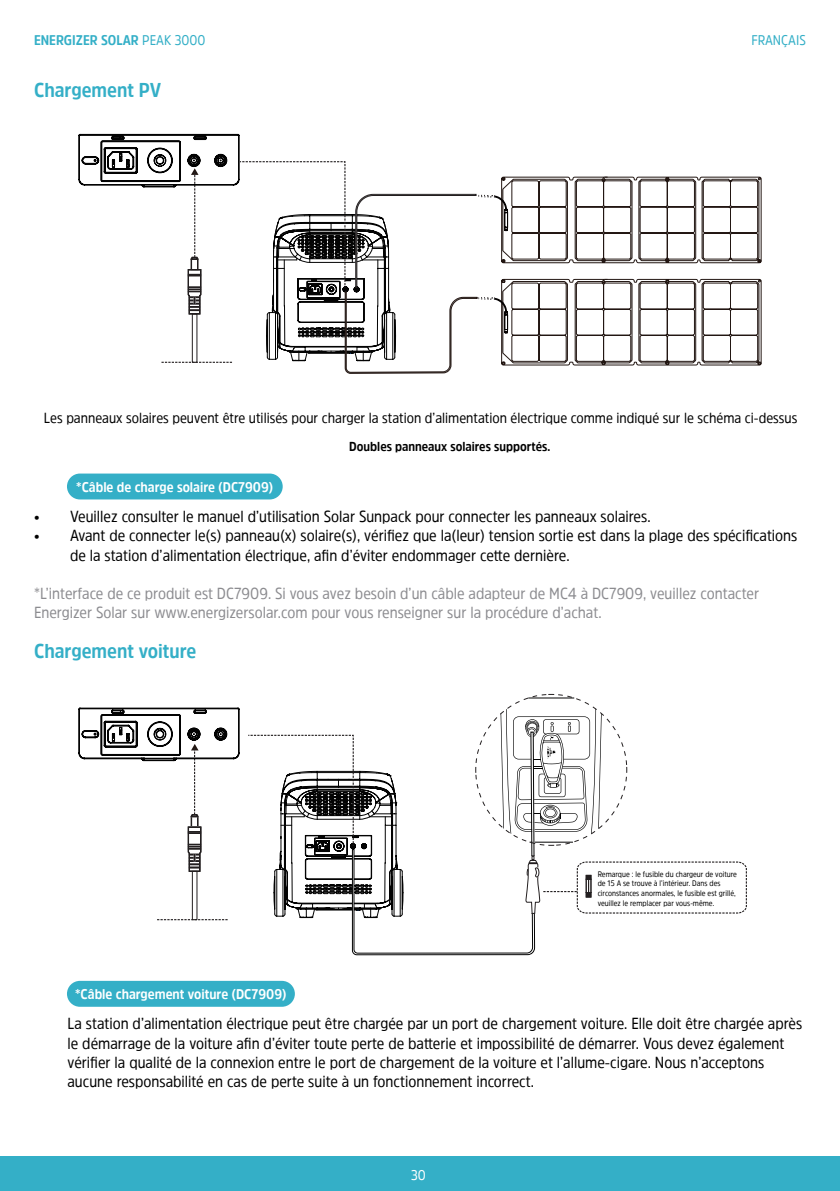
<style>
.page{position:relative;width:840px;height:1191px;background:#fff}
.page>*{position:absolute;margin:0;border:0;box-sizing:border-box;transform-origin:0 0}
.t1{font:700 20px "Energi Pro";color:#34afc7}
.t2{font:16px/19.2px "Energi Pro";color:#000}
.t3{font:16px/19.2px "Energi Pro";color:#8c8c90}
.t4{font:14.6px "Energi Pro";color:#000}
.t5{font:700 14px "Energi Pro";color:#fff}
.t6{font:700 14px "Energi Pro";color:#34afc7}
.t7{font:14px "Energi Pro";color:#34afc7}
.t8{font:14px "Energi Pro";color:#fff}
.t9{font:700 13px "Energi Pro";color:#000}
.t10{font:8px/9.6px "Energi Pro";color:#000}
.s1{font-weight:400}
</style>
<div class="page">
<div style="left:0;top:1157px;width:839px;height:34px;background:#34afc7"></div>
<svg style="left:78px;top:134px;width:683px;height:240px"></svg>
<div style="left:192px;top:871px;width:5px;height:49px;border:1px solid #231f20"></div>
<svg style="left:157px;top:919px;width:70px;height:1px"></svg>
<svg style="left:78px;top:707px;width:161px;height:164px"></svg>
<svg style="left:248px;top:694px;width:499px;height:260px"></svg>
<div style="left:67px;top:473px;width:215px;height:26px;background:#34afc7;border-radius:13px"></div>
<div style="left:67px;top:980px;width:228px;height:26px;background:#34afc7;border-radius:13px"></div>
<p class="t6" style="left:34px;top:30px;width:173px">ENERGIZER SOLAR <span class="s1">PEAK 3000</span></p>
<p class="t7" style="left:751px;top:30px;width:56px">FRANÇAIS</p>
<p class="t1" style="left:34px;top:76px;width:129px">Chargement PV</p>
<p class="t4" style="left:44px;top:408px;width:754px">Les panneaux solaires peuvent être utilisés pour charger la station d’alimentation électrique comme indiqué sur le schéma ci-dessus</p>
<p class="t5" style="left:76px;top:477px;width:198px">*Câble de charge solaire (DC7909)</p>
<p class="t9" style="left:349px;top:437px;width:202px">Doubles panneaux solaires supportés.</p>
<p class="t2" style="left:34px;top:506px;width:617px">• Veuillez consulter le manuel d’utilisation Solar Sunpack pour connecter les panneaux solaires.</p>
<p class="t2" style="left:70px;top:526px;width:728px;text-indent:-36px">• Avant de connecter le(s) panneau(x) solaire(s), vérifiez que la(leur) tension sortie est dans la plage des spécifications de la station d’alimentation électrique, afin d’éviter endommager cette dernière.</p>
<p class="t3" style="left:34px;top:583px;width:726px">*L’interface de ce produit est DC7909. Si vous avez besoin d’un câble adapteur de MC4 à DC7909, veuillez contacter<br>Energizer Solar sur www.energizersolar.com pour vous renseigner sur la procédure d’achat.</p>
<p class="t1" style="left:34px;top:637px;width:164px">Chargement voiture</p>
<p class="t5" style="left:75px;top:984px;width:213px">*Câble chargement voiture (DC7909)</p>
<p class="t10" style="left:597px;top:869px;width:141px">Remarque : le fusible du chargeur de voiture de 15 A se trouve à l’intérieur. Dans des circonstances anormales, le fusible est grillé, veuillez le remplacer par vous-même.</p>
<p class="t2" style="left:67px;top:1013px;width:735px">La station d’alimentation électrique peut être chargée par un port de chargement voiture. Elle doit être chargée après le démarrage de la voiture afin d’éviter toute perte de batterie et impossibilité de démarrer. Vous devez également vérifier la qualité de la connexion entre le port de chargement de la voiture et l’allume-cigare. Nous n’acceptons aucune responsabilité en cas de perte suite à un fonctionnement incorrect.</p>
<p class="t8" style="left:411px;top:1165px;width:16px">30</p>
</div>
